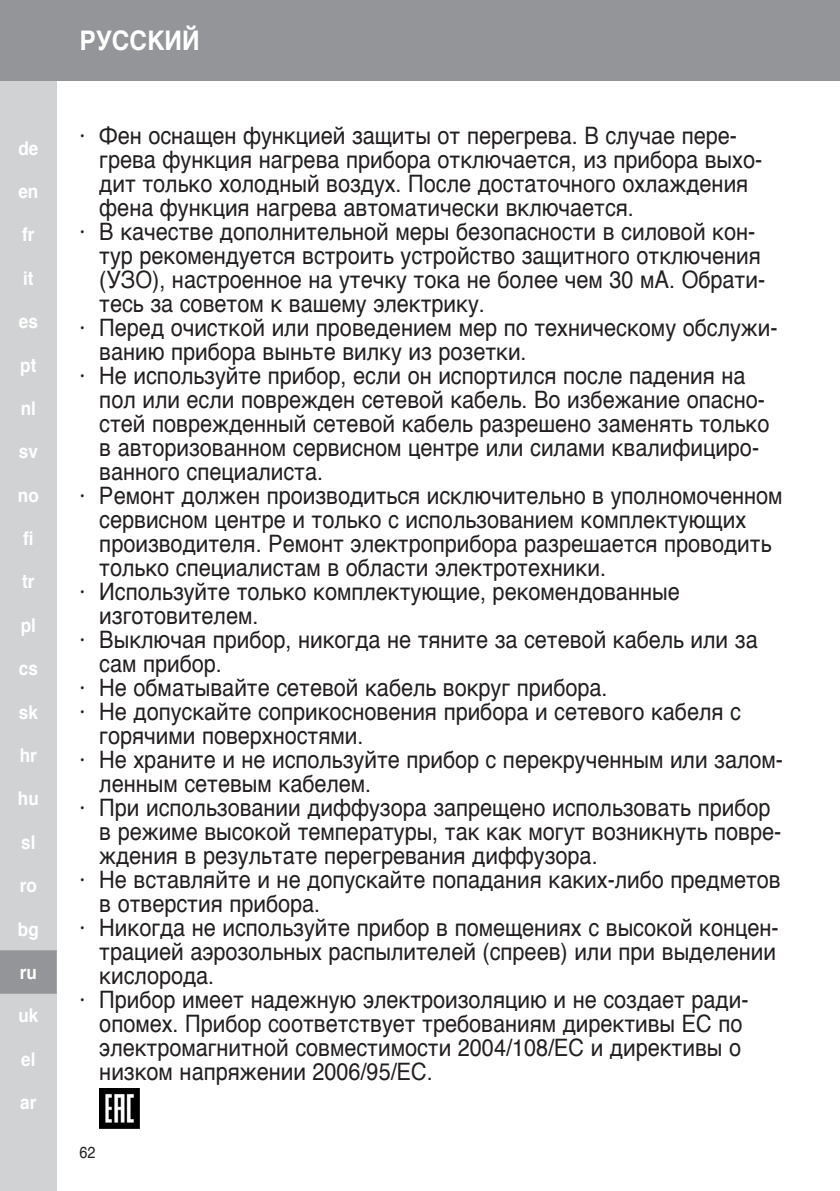
<style>
.page{position:relative;width:840px;height:1191px;background:#fff}
.page>*{position:absolute;margin:0;border:0;box-sizing:border-box;transform-origin:0 0}
.t1{font:700 27px "Helvetica";color:#fff;scale:.9 1}
.t2{font:24px "Helvetica";color:#231f20;scale:.9 1}
.t3{font:700 19px "Helvetica";color:#fff;scale:.9 1}
.t4{font:16px "Helvetica";color:#231f20;scale:.9 1}
</style>
<div class="page">
<div style="left:0;top:0;width:57px;height:1191px;background:#d1d2d4"></div>
<div style="left:0;top:0;width:839px;height:80px;background:#939598"></div>
<div style="left:0;top:950px;width:57px;height:43px;background:#939598"></div>
<img style="left:99px;top:1088px;width:40px;height:40px">
<p class="t3" style="left:18px;top:132px;width:24px">de</p>
<p class="t3" style="left:18px;top:176px;width:24px">en</p>
<p class="t3" style="left:22px;top:219px;width:15px">fr</p>
<p class="t3" style="left:23px;top:263px;width:13px">it</p>
<p class="t3" style="left:19px;top:306px;width:23px">es</p>
<p class="t3" style="left:20px;top:349px;width:19px">pt</p>
<p class="t3" style="left:21px;top:393px;width:18px">nl</p>
<p class="t3" style="left:19px;top:436px;width:23px">sv</p>
<p class="t3" style="left:18px;top:480px;width:25px">no</p>
<p class="t3" style="left:23px;top:523px;width:13px">fi</p>
<p class="t3" style="left:22px;top:566px;width:15px">tr</p>
<p class="t3" style="left:21px;top:610px;width:18px">pl</p>
<p class="t3" style="left:19px;top:653px;width:23px">cs</p>
<p class="t3" style="left:19px;top:696px;width:23px">sk</p>
<p class="t3" style="left:20px;top:740px;width:20px">hr</p>
<p class="t3" style="left:18px;top:783px;width:25px">hu</p>
<p class="t3" style="left:21px;top:827px;width:17px">sl</p>
<p class="t3" style="left:20px;top:870px;width:20px">ro</p>
<p class="t3" style="left:18px;top:913px;width:25px">bg</p>
<p class="t3" style="left:20px;top:957px;width:20px">ru</p>
<p class="t3" style="left:18px;top:1000px;width:24px">uk</p>
<p class="t3" style="left:21px;top:1043px;width:17px">el</p>
<p class="t3" style="left:20px;top:1087px;width:19px">ar</p>
<p class="t1" style="left:79px;top:19px;width:135px">РУССКИЙ</p>
<p class="t2" style="left:79px;top:117px;width:731px">· Фен оснащен функцией защиты от перегрева. В случае пере-</p>
<p class="t2" style="left:99px;top:141px;width:737px">грева функция нагрева прибора отключается, из прибора выхо-</p>
<p class="t2" style="left:99px;top:165px;width:722px">дит только холодный воздух. После достаточного охлаждения</p>
<p class="t2" style="left:99px;top:189px;width:595px">фена функция нагрева автоматически включается.</p>
<p class="t2" style="left:79px;top:213px;width:752px">· В качестве дополнительной меры безопасности в силовой кон-</p>
<p class="t2" style="left:99px;top:237px;width:736px">тур рекомендуется встроить устройство защитного отключения</p>
<p class="t2" style="left:99px;top:261px;width:741px">(УЗО), настроенное на утечку тока не более чем 30 мА. Обрати-</p>
<p class="t2" style="left:99px;top:285px;width:429px">тесь за советом к вашему электрику.</p>
<p class="t2" style="left:79px;top:309px;width:776px">· Перед очисткой или проведением мер по техническому обслужи-</p>
<p class="t2" style="left:99px;top:333px;width:476px">ванию прибора выньте вилку из розетки.</p>
<p class="t2" style="left:79px;top:357px;width:741px">· Не используйте прибор, если он испортился после падения на</p>
<p class="t2" style="left:99px;top:381px;width:740px">пол или если поврежден сетевой кабель. Во избежание опасно-</p>
<p class="t2" style="left:99px;top:405px;width:745px">стей поврежденный сетевой кабель разрешено заменять только</p>
<p class="t2" style="left:99px;top:429px;width:734px">в авторизованном сервисном центре или силами квалифициро-</p>
<p class="t2" style="left:99px;top:453px;width:250px">ванного специалиста.</p>
<p class="t2" style="left:79px;top:477px;width:782px">· Ремонт должен производиться исключительно в уполномоченном</p>
<p class="t2" style="left:99px;top:501px;width:719px">сервисном центре и только с использованием комплектующих</p>
<p class="t2" style="left:99px;top:525px;width:748px">производителя. Ремонт электроприбора разрешается проводить</p>
<p class="t2" style="left:99px;top:549px;width:564px">только специалистам в области электротехники.</p>
<p class="t2" style="left:79px;top:573px;width:668px">· Используйте только комплектующие, рекомендованные</p>
<p class="t2" style="left:99px;top:597px;width:178px">изготовителем.</p>
<p class="t2" style="left:79px;top:621px;width:754px">· Выключая прибор, никогда не тяните за сетевой кабель или за</p>
<p class="t2" style="left:99px;top:645px;width:138px">сам прибор.</p>
<p class="t2" style="left:79px;top:669px;width:588px">· Не обматывайте сетевой кабель вокруг прибора.</p>
<p class="t2" style="left:79px;top:693px;width:736px">· Не допускайте соприкосновения прибора и сетевого кабеля с</p>
<p class="t2" style="left:99px;top:717px;width:295px">горячими поверхностями.</p>
<p class="t2" style="left:79px;top:741px;width:782px">· Не храните и не используйте прибор с перекрученным или залом-</p>
<p class="t2" style="left:99px;top:765px;width:303px">ленным сетевым кабелем.</p>
<p class="t2" style="left:79px;top:789px;width:768px">· При использовании диффузора запрещено использовать прибор</p>
<p class="t2" style="left:99px;top:813px;width:758px">в режиме высокой температуры, так как могут возникнуть повре-</p>
<p class="t2" style="left:99px;top:837px;width:555px">ждения в результате перегревания диффузора.</p>
<p class="t2" style="left:79px;top:861px;width:780px">· Не вставляйте и не допускайте попадания каких-либо предметов</p>
<p class="t2" style="left:99px;top:885px;width:247px">в отверстия прибора.</p>
<p class="t2" style="left:79px;top:909px;width:778px">· Никогда не используйте прибор в помещениях с высокой концен-</p>
<p class="t2" style="left:99px;top:933px;width:753px">трацией аэрозольных распылителей (спреев) или при выделении</p>
<p class="t2" style="left:99px;top:957px;width:129px">кислорода.</p>
<p class="t2" style="left:79px;top:981px;width:744px">· Прибор имеет надежную электроизоляцию и не создает ради-</p>
<p class="t2" style="left:99px;top:1005px;width:715px">опомех. Прибор соответствует требованиям директивы ЕС по</p>
<p class="t2" style="left:99px;top:1029px;width:714px">электромагнитной совместимости 2004/108/ЕС и директивы о</p>
<p class="t2" style="left:99px;top:1053px;width:372px">низком напряжении 2006/95/ЕС.</p>
<p class="t4" style="left:79px;top:1139px;width:19px">62</p>
</div>
